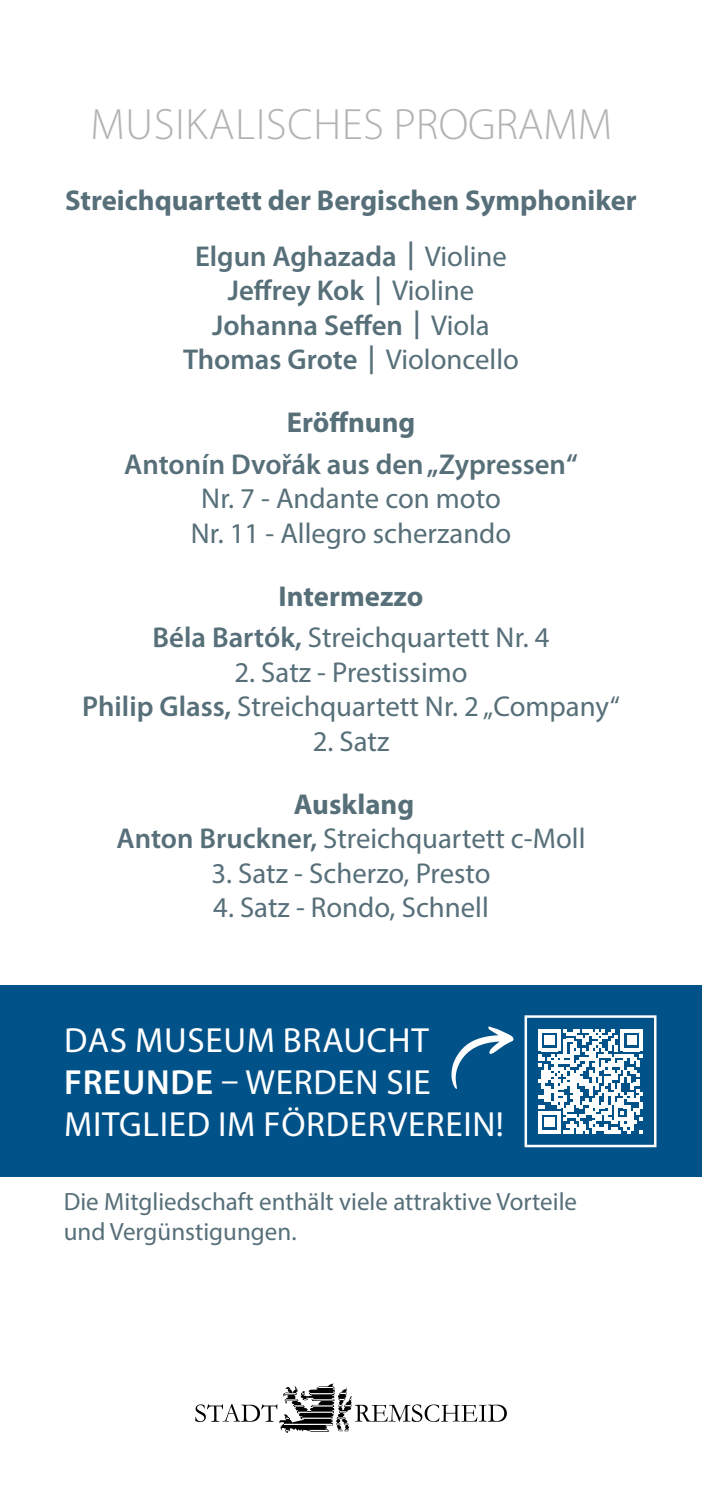
<style>
.page{position:relative;width:702px;height:1489px;background:#fff}
.page>*{position:absolute;margin:0;border:0;box-sizing:border-box;transform-origin:0 0}
.t1{font:300 44px "Myriad Pro";letter-spacing:.02em;color:#b5b2b2}
.t2{font:35px/42px "Myriad Pro";letter-spacing:.02em;color:#fff}
.t3{font:28.75px/34.5px "Myriad Pro";color:#576f79;text-align:center}
.t4{font:600 28.75px/34.5px "Myriad Pro";color:#576f79;text-align:center}
.t5{font:700 28.75px/55.8px "Myriad Pro";color:#576f79;text-align:center}
.t6{font:25px/30px "Myriad Pro";color:#576f79}
.s1{font-weight:600}
.s2{font-weight:400}
.s3{font-weight:700}
</style>
<div class="page">
<svg style="left:195px;top:1383px;width:312px;height:48px"></svg>
<div style="left:0;top:985px;width:702px;height:191px;background:#005289"></div>
<svg style="left:538px;top:1029px;width:104px;height:104px"></svg>
<div style="left:524px;top:1015px;width:132px;height:132px;border:2px solid #fff"></div>
<svg style="left:451px;top:1026px;width:63px;height:62px"></svg>
<h1 class="t1" style="left:90px;top:98px;width:523px">MUSIKALISCHES PROGRAMM</h1>
<p class="t5" style="left:65px;top:171px;width:573px">Streichquartett der Bergischen Symphoniker<br><span class="s1">Elgun Aghazada |</span> <span class="s2">Violine</span></p>
<p class="t4" style="left:183px;top:272px;width:337px">Jeffrey Kok | <span class="s2">Violine<br></span>Johanna Seffen | <span class="s2">Viola<br></span>Thomas Grote | <span class="s2">Violoncello</span></p>
<p class="t5" style="left:287px;top:393px;width:130px">Eröffnung</p>
<p class="t4" style="left:124px;top:446px;width:455px">Antonín Dvořák aus den „Zypressen“</p>
<p class="t3" style="left:191px;top:481px;width:322px">Nr. 7 - Andante con moto<br>Nr. 11 - Allegro scherzando</p>
<p class="t3" style="left:152px;top:574px;width:398px;line-height:41.5px"><span class="s3">Intermezzo<br></span><span class="s1">Béla Bartók,</span> Streichquartett Nr. 4</p>
<p class="t3" style="left:82px;top:654px;width:539px">2. Satz - Prestissimo<br><span class="s1">Philip Glass,</span> Streichquartett Nr. 2 „Company“</p>
<p class="t3" style="left:313px;top:723px;width:78px">2. Satz</p>
<p class="t3" style="left:117px;top:786px;width:470px"><span class="s3">Ausklang<br></span><span class="s1">Anton Bruckner,</span> Streichquartett c-Moll</p>
<p class="t3" style="left:211px;top:855px;width:280px">3. Satz - Scherzo, Presto</p>
<p class="t3" style="left:213px;top:889px;width:277px">4. Satz - Rondo, Schnell</p>
<p class="t2" style="left:64px;top:1019px;width:441px">DAS MUSEUM BRAUCHT<br><span class="s1">FREUNDE</span> – WERDEN SIE<br>MITGLIED IM FÖRDERVEREIN!</p>
<p class="t6" style="left:64px;top:1186px;width:515px">Die Mitgliedschaft enthält viele attraktive Vorteile und Vergünstigungen.</p>
</div>
